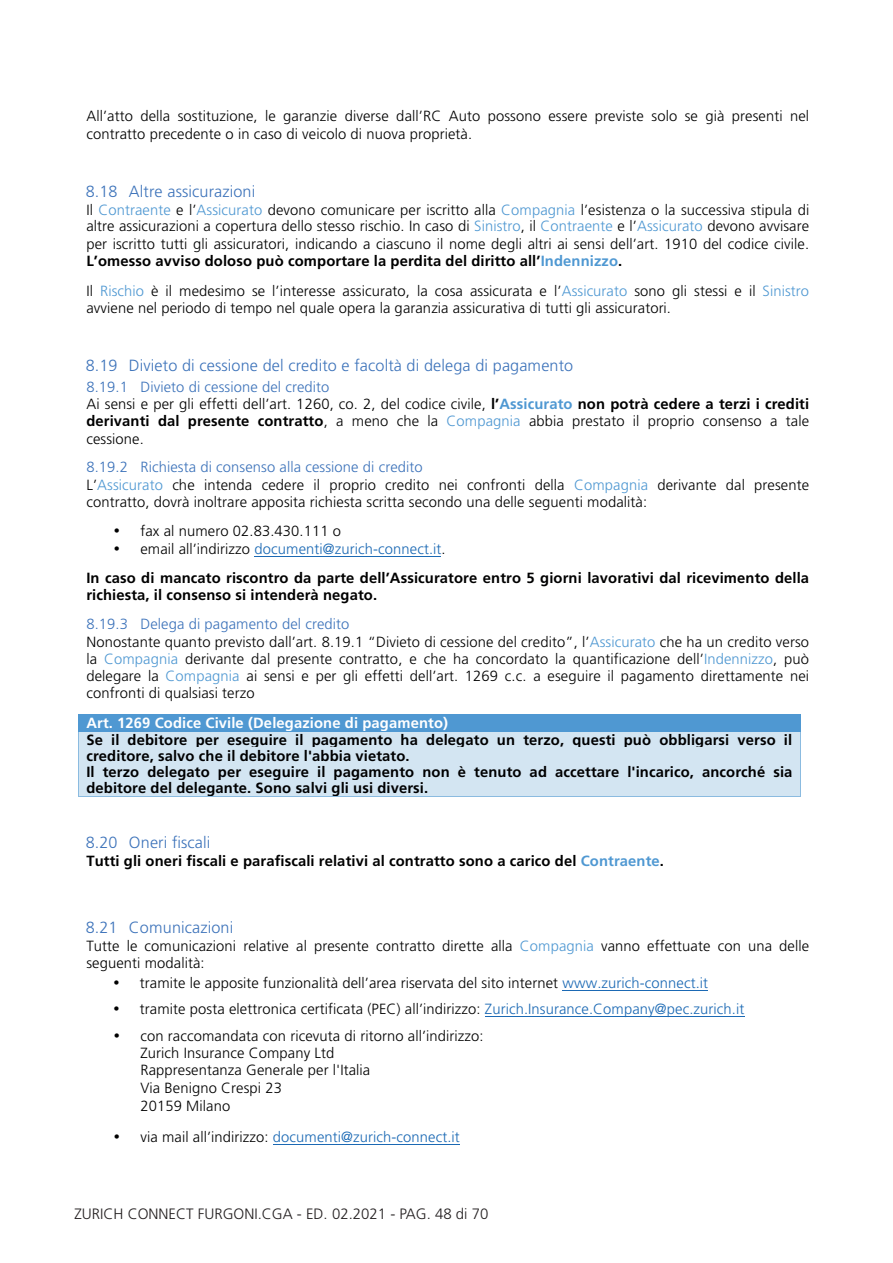
<style>
.page{position:relative;width:893px;height:1263px;background:#fff}
.page>*{position:absolute;margin:0;border:0;box-sizing:border-box;transform-origin:0 0}
.t1{font:300 16.2px "Frutiger";letter-spacing:.01em;color:#3d73ba}
.t2{font:300 15px "Frutiger";color:#231f20}
.t3{font:300 14.7px/17.2px "Frutiger";letter-spacing:.01em;color:#000001}
.t4{font:700 14.7px/16.2px "Frutiger";letter-spacing:.01em;color:#000001}
.t5{font:300 14.7px "Frutiger";letter-spacing:.01em;color:#1b69b4}
.t6{font:700 14.7px "Frutiger";letter-spacing:.01em;color:#fff}
.s1{color:#4f98d2}
.s2{font-weight:700}
.s3{font-weight:700;color:#4f98d2}
.s4{color:#3d73ba}
.s5{font-weight:300}
.s6{font-weight:300;color:#1b69b4}
.s7{color:#1b69b4}
.s8{color:#000001}
</style>
<div class="page">
<hr style="left:255px;top:556px;width:186px;height:1px;background:#1b69b4">
<div style="left:79px;top:715px;width:721px;height:16px;background:#4f98d2"></div>
<hr style="left:78px;top:714px;width:722px;height:1px;background:#4f98d2">
<div style="left:79px;top:732px;width:721px;height:64px;background:#d3e5f2"></div>
<svg style="left:78px;top:715px;width:1px;height:16px"></svg>
<hr style="left:78px;top:731px;width:722px;height:1px;background:#4f98d2">
<svg style="left:800px;top:714px;width:1px;height:18px"></svg>
<hr style="left:78px;top:732px;width:1px;height:64px;background:#8bbbe0">
<hr style="left:78px;top:796px;width:722px;height:1px;background:#8bbbe0">
<hr style="left:800px;top:732px;width:1px;height:64px;background:#8bbbe0">
<hr style="left:562px;top:990px;width:146px;height:1px;background:#1b69b4">
<hr style="left:485px;top:1016px;width:259px;height:1px;background:#1b69b4">
<hr style="left:273px;top:1144px;width:187px;height:1px;background:#1b69b4">
<p class="t3" style="left:86px;top:108px;width:724px;line-height:17.7px">All’atto della sostituzione, le garanzie diverse dall’RC Auto possono essere previste solo se già presenti nel contratto precedente o in caso di veicolo di nuova proprietà.</p>
<p class="t1" style="left:86px;top:183px;width:171px">8.18 Altre assicurazioni</p>
<p class="t3" style="left:86px;top:201px;width:724px;text-align:justify">Il <span class="s1">Contraente</span> e l’<span class="s1">Assicurato</span> devono comunicare per iscritto alla <span class="s1">Compagnia</span> l’esistenza o la successiva stipula di altre assicurazioni a copertura dello stesso rischio. In caso di <span class="s1">Sinistro</span>, il <span class="s1">Contraente</span> e l’<span class="s1">Assicurato</span> devono avvisare per iscritto tutti gli assicuratori, indicando a ciascuno il nome degli altri ai sensi dell’art. 1910 del codice civile.<br><span class="s2">L’omesso avviso doloso può comportare la perdita del diritto all’</span><span class="s3">Indennizzo</span><span class="s2">.</span></p>
<p class="t3" style="left:86px;top:282px;width:724px">Il <span class="s1">Rischio</span> è il medesimo se l’interesse assicurato, la cosa assicurata e l’<span class="s1">Assicurato</span> sono gli stessi e il <span class="s1">Sinistro </span>avviene nel periodo di tempo nel quale opera la garanzia assicurativa di tutti gli assicuratori.</p>
<p class="t1" style="left:86px;top:356px;width:489px">8.19 Divieto di cessione del credito e facoltà di delega di pagamento</p>
<p class="t3" style="left:86px;top:378px;width:724px"><span class="s4">8.19.1 Divieto di cessione del credito<br></span>Ai sensi e per gli effetti dell’art. 1260, co. 2, del codice civile, <span class="s2">l’</span><span class="s3">Assicurato</span> <span class="s2">non potrà cedere a terzi i crediti derivanti dal presente contratto</span>, a meno che la <span class="s1">Compagnia</span> abbia prestato il proprio consenso a tale cessione.</p>
<p class="t3" style="left:86px;top:459px;width:724px"><span class="s4">8.19.2 Richiesta di consenso alla cessione di credito<br></span>L’<span class="s1">Assicurato</span> che intenda cedere il proprio credito nei confronti della <span class="s1">Compagnia</span> derivante dal presente contratto, dovrà inoltrare apposita richiesta scritta secondo una delle seguenti modalità:</p>
<p class="t3" style="left:113px;top:523px;width:229px">• fax al numero 02.83.430.111 o</p>
<p class="t4" style="left:86px;top:534px;width:724px;line-height:28.8px;text-indent:27px">• <span class="s5">email all’indirizzo</span> <span class="s6">documenti@zurich-connect.it</span><span class="s5">.<br></span>In caso di mancato riscontro da parte dell’Assicuratore entro 5 giorni lavorativi dal ricevimento della</p>
<p class="t4" style="left:86px;top:587px;width:292px">richiesta, il consenso si intenderà negato.</p>
<p class="t3" style="left:86px;top:616px;width:724px"><span class="s4">8.19.3 Delega di pagamento del credito<br></span>Nonostante quanto previsto dall’art. 8.19.1 “Divieto di cessione del credito”, l’<span class="s1">Assicurato</span> che ha un credito verso la <span class="s1">Compagnia</span> derivante dal presente contratto, e che ha concordato la quantificazione dell’<span class="s1">Indennizzo</span>, può delegare la <span class="s1">Compagnia</span> ai sensi e per gli effetti dell’art. 1269 c.c. a eseguire il pagamento direttamente nei confronti di qualsiasi terzo</p>
<p class="t6" style="left:86px;top:714px;width:363px">Art. 1269 Codice Civile (Delegazione di pagamento)</p>
<p class="t4" style="left:86px;top:731px;width:707px">Se il debitore per eseguire il pagamento ha delegato un terzo, questi può obbligarsi verso il creditore, salvo che il debitore l'abbia vietato.<br>Il terzo delegato per eseguire il pagamento non è tenuto ad accettare l'incarico, ancorché sia debitore del delegante. Sono salvi gli usi diversi.</p>
<p class="t1" style="left:86px;top:833px;width:126px">8.20 Oneri fiscali</p>
<p class="t4" style="left:86px;top:853px;width:579px">Tutti gli oneri fiscali e parafiscali relativi al contratto sono a carico del <span class="s1">Contraente</span>.</p>
<p class="t1" style="left:86px;top:918px;width:149px">8.21 Comunicazioni</p>
<p class="t3" style="left:86px;top:937px;width:724px">Tutte le comunicazioni relative al presente contratto dirette alla <span class="s1">Compagnia</span> vanno effettuate con una delle seguenti modalità:</p>
<p class="t3" style="left:113px;top:974px;width:596px">• tramite le apposite funzionalità dell’area riservata del sito internet <span class="s7">www.zurich-connect.it</span></p>
<p class="t3" style="left:113px;top:1001px;width:633px">• tramite posta elettronica certificata (PEC) all’indirizzo: <span class="s7">Zurich.Insurance.Company@pec.zurich.it</span></p>
<p class="t3" style="left:140px;top:1027px;width:345px;text-indent:-27px">• con raccomandata con ricevuta di ritorno all’indirizzo:<br>Zurich Insurance Company Ltd<br>Rappresentanza Generale per l'Italia<br>Via Benigno Crespi 23<br>20159 Milano</p>
<p class="t5" style="left:113px;top:1129px;width:348px"><span class="s8">• via mail all’indirizzo:</span> documenti@zurich-connect.it</p>
<p class="t2" style="left:74px;top:1205px;width:416px">ZURICH CONNECT FURGONI.CGA - ED. 02.2021 - PAG. 48 di 70</p>
</div>
